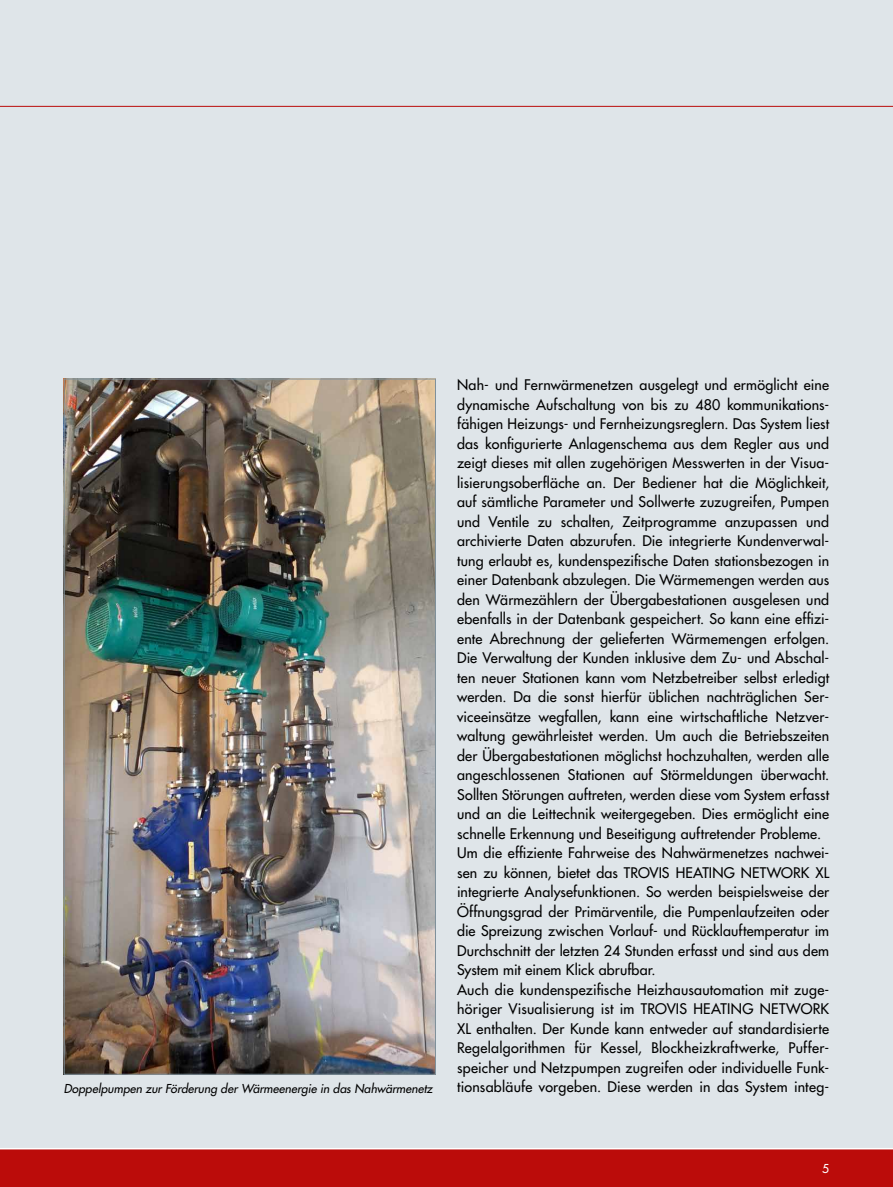
<style>
.page{position:relative;width:893px;height:1187px;background:#fff}
.page>*{position:absolute;margin:0;border:0;box-sizing:border-box;transform-origin:0 0}
.t1{font:14.25px/19.5px "Futura";letter-spacing:.015em;color:#000}
.t2{font:italic 12px "Futura";letter-spacing:.005em;color:#000}
.t3{font:12px "Futura";color:#fff}
</style>
<div class="page">
<div style="left:0;top:0;width:893px;height:1186px;background:#dfe5e9"></div>
<hr style="left:0;top:106px;width:893px;height:1px;background:#bb0c0a">
<div style="left:0;top:1148px;width:893px;height:38px;background:#bb0c0a"></div>
<hr style="left:0;top:1147px;width:893px;height:2px;background:#fff">
<img style="left:66px;top:380px;width:368px;height:692px">
<p class="t1" style="left:457px;top:375px;width:374px">Nah- und Fernwärmenetzen ausgelegt und ermöglicht eine dynamische Aufschaltung von bis zu 480 kommunikations&shy;fähigen Heizungs- und Fernheizungsreglern. Das System liest das konfigurierte Anlagenschema aus dem Regler aus und zeigt dieses mit allen zugehörigen Messwerten in der Visua&shy;lisierungsoberfläche an. Der Bediener hat die Möglichkeit, auf sämtliche Parameter und Sollwerte zuzugreifen, Pumpen und Ventile zu schalten, Zeitprogramme anzupassen und archivierte Daten abzurufen. Die integrierte Kundenverwal&shy;tung erlaubt es, kundenspezifische Daten stationsbezogen in einer Datenbank abzulegen. Die Wärmemengen werden aus den Wärmezählern der Übergabestationen ausgelesen und ebenfalls in der Datenbank gespeichert. So kann eine effizi&shy;ente Abrechnung der gelieferten Wärmemengen erfolgen.<br>Die Verwaltung der Kunden inklusive dem Zu- und Abschal&shy;ten neuer Stationen kann vom Netzbetreiber selbst erledigt werden. Da die sonst hierfür üblichen nachträglichen Ser&shy;viceeinsätze wegfallen, kann eine wirtschaftliche Netzver&shy;waltung gewährleistet werden. Um auch die Betriebszeiten der Übergabestationen möglichst hochzuhalten, werden alle angeschlossenen Stationen auf Störmeldungen überwacht.<br>Sollten Störungen auftreten, werden diese vom System erfasst und an die Leittechnik weitergegeben. Dies ermöglicht eine schnelle Erkennung und Beseitigung auftretender Probleme.<br>Um die effiziente Fahrweise des Nahwärmenetzes nachwei&shy;sen zu können, bietet das TROVIS HEATING NETWORK XL integrierte Analysefunktionen. So werden beispielsweise der Öffnungsgrad der Primärventile, die Pumpenlaufzeiten oder die Spreizung zwischen Vorlauf- und Rücklauftemperatur im Durchschnitt der letzten 24 Stunden erfasst und sind aus dem System mit einem Klick abrufbar.<br>Auch die kundenspezifische Heizhausautomation mit zuge&shy;höriger Visualisierung ist im TROVIS HEATING NETWORK XL enthalten. Der Kunde kann entweder auf standardisierte Regelalgorithmen für Kessel, Blockheizkraftwerke, Puffer&shy;speicher und Netzpumpen zugreifen oder individuelle Funk-</p>
<p class="t2" style="left:64px;top:1080px;width:370px">Doppelpumpen zur Förderung der Wärmeenergie in das Nahwärmenetz</p>
<p class="t1" style="left:457px;top:1077px;width:374px">tionsabläufe vorgeben. Diese werden in das System integ-</p>
<p class="t3" style="left:822px;top:1160px;width:8px">5</p>
</div>
